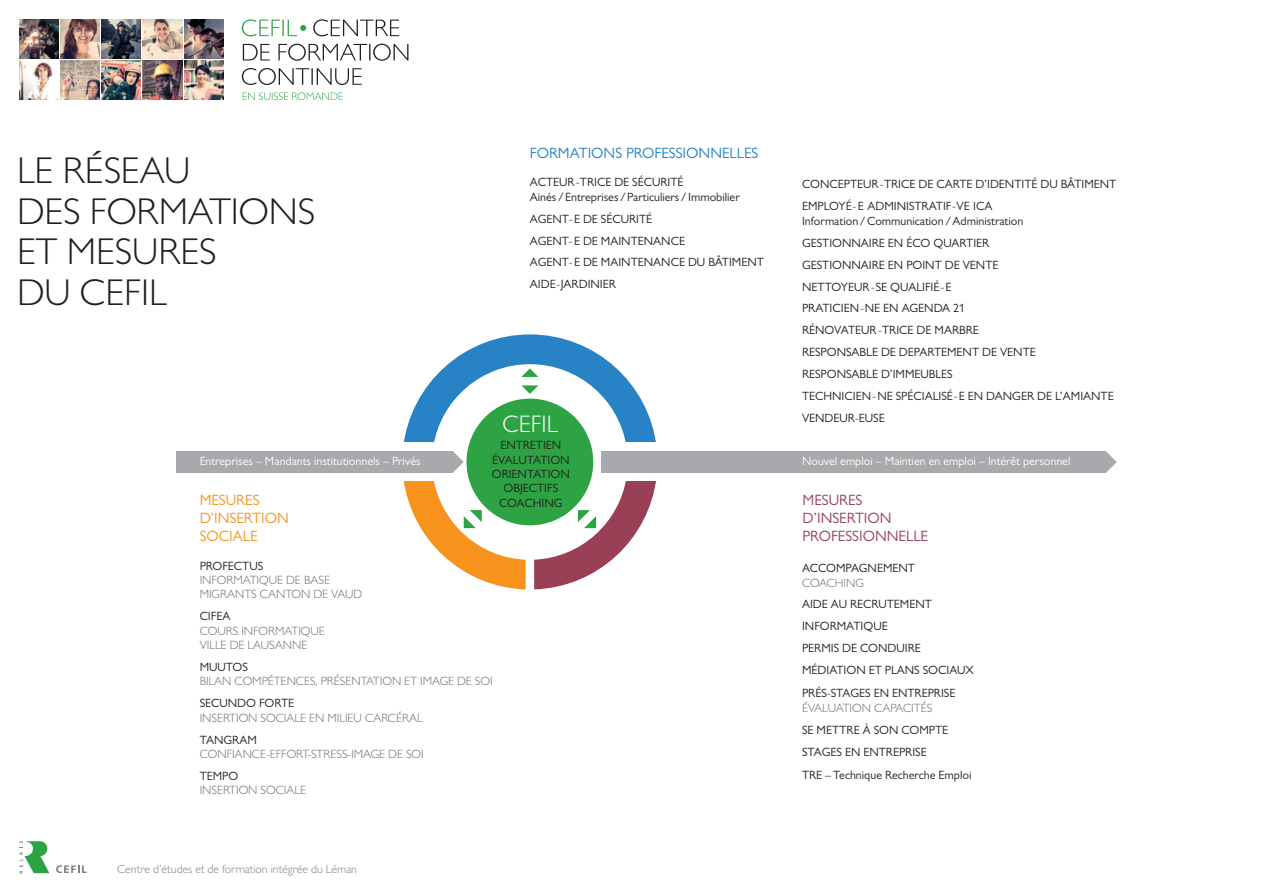
<style>
.page{position:relative;width:1263px;height:893px;background:#fff}
.page>*{position:absolute;margin:0;border:0;box-sizing:border-box;transform-origin:0 0}
.t1{font:300 37.5px/40.5px "Gill Sans MT Pro";color:#231f20}
.t2{font:300 24px "Gill Sans MT Pro";color:#fff}
.t3{font:15px/18px "Gill Sans MT Pro";color:#994056}
.t4{font:15px "Gill Sans MT Pro";color:#2783c5}
.t5{font:15px/18px "Gill Sans MT Pro";color:#f7931d}
.t6{font:12px/21.9px "Gill Sans MT Pro";color:#231f20}
.t7{font:300 12px/14.4px "Gill Sans MT Pro";color:#6c6d70}
.t8{font:12px "Gill Sans MT Pro";color:#fff}
.t9{font:300 11.85px "Gill Sans MT Pro";color:#808286}
</style>
<div class="page">
<img style="left:20px;top:20px;width:39px;height:39px">
<img style="left:20px;top:61px;width:39px;height:39px">
<img style="left:61px;top:20px;width:39px;height:39px">
<img style="left:61px;top:61px;width:39px;height:39px">
<img style="left:102px;top:20px;width:39px;height:39px">
<img style="left:102px;top:61px;width:39px;height:39px">
<img style="left:143px;top:20px;width:39px;height:39px">
<img style="left:143px;top:61px;width:39px;height:39px">
<img style="left:184px;top:20px;width:39px;height:39px">
<img style="left:184px;top:61px;width:39px;height:39px">
<svg style="left:243px;top:92px;width:100px;height:8px"></svg>
<svg style="left:242px;top:68px;width:120px;height:17px"></svg>
<svg style="left:243px;top:44px;width:165px;height:17px"></svg>
<svg style="left:313px;top:19px;width:86px;height:17px"></svg>
<svg style="left:242px;top:19px;width:64px;height:17px"></svg>
<svg style="left:56px;top:865px;width:31px;height:8px"></svg>
<svg style="left:19px;top:841px;width:30px;height:32px"></svg>
<div style="left:177px;top:451px;width:929px;height:22px;background:#a8a9ad"></div>
<svg style="left:1106px;top:451px;width:11px;height:22px"></svg>
<svg style="left:403px;top:334px;width:253px;height:255px"></svg>
<h1 class="t1" style="left:17px;top:150px;width:300px">LE RÉSEAU<br>DES FORMATIONS<br>ET MESURES<br>DU CEFIL</h1>
<p class="t4" style="left:530px;top:144px;width:230px">FORMATIONS PROFESSIONNELLES</p>
<p class="t6" style="left:530px;top:174px;width:211px;line-height:15px">ACTEUR-TRICE DE SÉCURITÉ<br>Ainés/Entreprises/Particuliers/Immobilier</p>
<p class="t6" style="left:530px;top:208px;width:236px">AGENT-E DE SÉCURITÉ<br>AGENT-E DE MAINTENANCE<br>AGENT-E DE MAINTENANCE DU BÂTIMENT<br>AIDE-JARDINIER</p>
<h2 class="t2" style="left:502px;top:409px;width:57px">CEFIL</h2>
<p class="t6" style="left:802px;top:173px;width:316px">CONCEPTEUR-TRICE DE CARTE D’IDENTITÉ DU BÂTIMENT<br>EMPLOYÉ-E ADMINISTRATIF-VE ICA</p>
<p class="t6" style="left:802px;top:210px;width:313px">Information/Communication/Administration<br>GESTIONNAIRE EN ÉCO QUARTIER<br>GESTIONNAIRE EN POINT DE VENTE<br>NETTOYEUR-SE QUALIFIÉ-E<br>PRATICIEN-NE EN AGENDA 21<br>RÉNOVATEUR-TRICE DE MARBRE<br>RESPONSABLE DE DEPARTEMENT DE VENTE<br>RESPONSABLE D’IMMEUBLES<br>TECHNICIEN-NE SPÉCIALISÉ-E EN DANGER DE L’AMIANTE<br>VENDEUR-EUSE</p>
<p class="t6" style="left:492px;top:438px;width:80px;line-height:14.4px;text-align:center">ENTRETIEN<br>ÉVALUTATION<br>ORIENTATION<br>OBJECTIFS<br>COACHING</p>
<p class="t8" style="left:200px;top:454px;width:222px">Entreprises – Mandants institutionnels – Privés</p>
<p class="t8" style="left:802px;top:454px;width:270px">Nouvel emploi – Maintien en emploi – Intérêt personnel</p>
<p class="t5" style="left:200px;top:491px;width:91px">MESURES<br>D’INSERTION<br>SOCIALE</p>
<p class="t3" style="left:802px;top:491px;width:127px">MESURES<br>D’INSERTION<br>PROFESSIONNELLE</p>
<p class="t6" style="left:200px;top:554px;width:65px">PROFECTUS</p>
<p class="t7" style="left:200px;top:572px;width:164px">INFORMATIQUE DE BASE<br>MIGRANTS CANTON DE VAUD</p>
<p class="t6" style="left:200px;top:605px;width:32px">CIFEA</p>
<p class="t7" style="left:200px;top:623px;width:127px">COURS INFORMATIQUE<br>VILLE DE LAUSANNE</p>
<p class="t6" style="left:200px;top:656px;width:50px">MUUTOS</p>
<p class="t7" style="left:200px;top:674px;width:294px">BILAN COMPÉTENCES, PRÉSENTATION ET IMAGE DE SOI</p>
<p class="t6" style="left:200px;top:692px;width:96px">SECUNDO FORTE</p>
<p class="t7" style="left:200px;top:710px;width:225px">INSERTION SOCIALE EN MILIEU CARCÉRAL</p>
<p class="t6" style="left:200px;top:728px;width:59px">TANGRAM</p>
<p class="t7" style="left:200px;top:746px;width:226px">CONFIANCE-EFFORT-STRESS-IMAGE DE SOI</p>
<p class="t6" style="left:200px;top:765px;width:40px">TEMPO</p>
<p class="t7" style="left:200px;top:783px;width:108px">INSERTION SOCIALE</p>
<p class="t9" style="left:117px;top:862px;width:241px">Centre d’études et de formation intégrée du Léman</p>
<p class="t6" style="left:802px;top:557px;width:114px">ACCOMPAGNEMENT</p>
<p class="t7" style="left:802px;top:575px;width:63px">COACHING</p>
<p class="t6" style="left:802px;top:593px;width:173px">AIDE AU RECRUTEMENT<br>INFORMATIQUE<br>PERMIS DE CONDUIRE<br>MÉDIATION ET PLANS SOCIAUX<br>PRÉS-STAGES EN ENTREPRISE</p>
<p class="t7" style="left:802px;top:700px;width:132px">ÉVALUATION CAPACITÉS</p>
<p class="t6" style="left:802px;top:719px;width:171px;line-height:22.5px">SE METTRE À SON COMPTE<br>STAGES EN ENTREPRISE<br>TRE – Technique Recherche Emploi</p>
</div>
